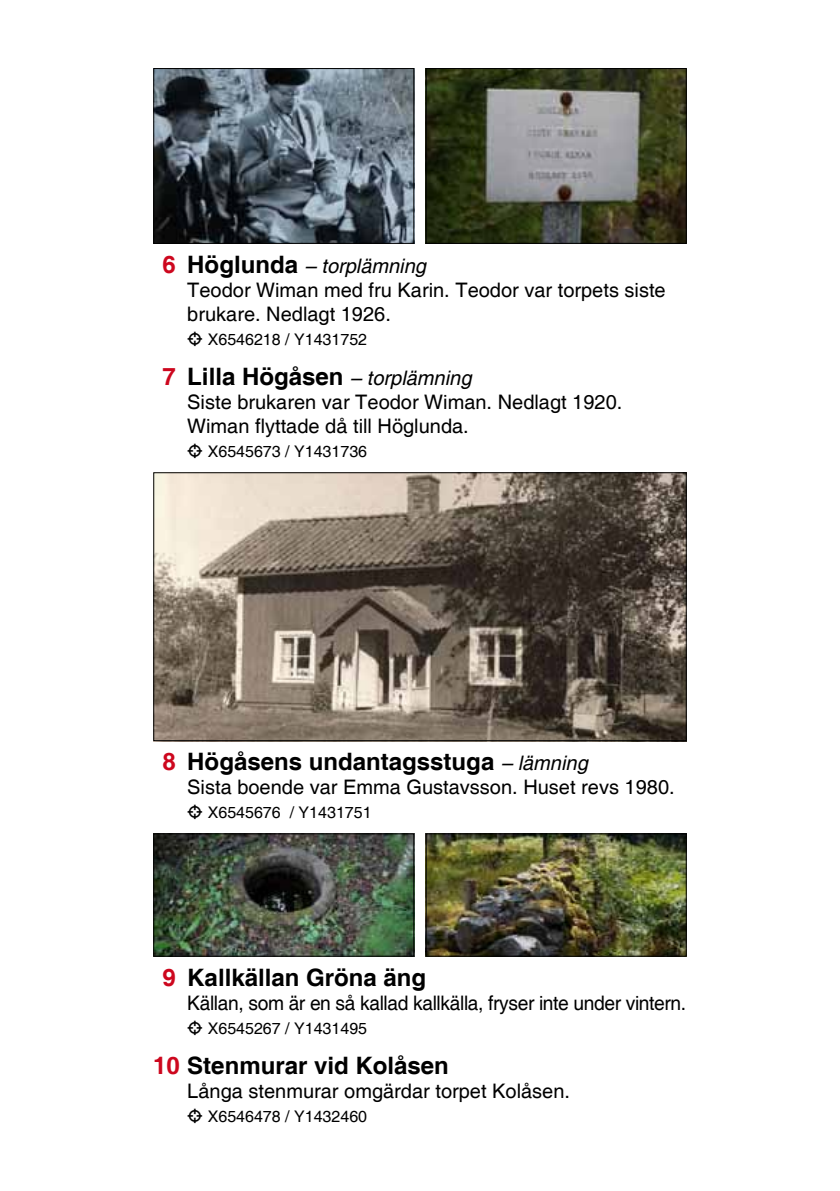
<style>
.page{position:relative;width:840px;height:1191px;background:#fff}
.page>*{position:absolute;margin:0;border:0;box-sizing:border-box;transform-origin:0 0}
.t1{font:700 24px "Helvetica";color:#000}
.t2{font:20px/24px "Helvetica";color:#000}
.t3{font:20px "Helvetica";letter-spacing:-.02em;color:#000;scale:.96 1}
.t4{font:16px "Helvetica";color:#000}
.s1{font-weight:700;font-size:24px;color:#cd071e}
.s2{font-weight:700;font-size:24px}
.s3{font-style:italic}
.s4{color:#cd071e}
.s5{font-weight:400;font-style:italic;font-size:20px}
</style>
<div class="page">
<img style="left:155px;top:70px;width:257px;height:172px">
<div style="left:153px;top:68px;width:261px;height:176px;border:1px solid #000"></div>
<img style="left:427px;top:70px;width:257px;height:172px">
<div style="left:425px;top:68px;width:261px;height:176px;border:1px solid #000"></div>
<img style="left:155px;top:474px;width:529px;height:265px">
<div style="left:153px;top:472px;width:533px;height:269px;border:1px solid #000"></div>
<img style="left:155px;top:835px;width:257px;height:119px">
<div style="left:153px;top:833px;width:261px;height:123px;border:1px solid #000"></div>
<img style="left:427px;top:835px;width:257px;height:119px">
<div style="left:425px;top:833px;width:261px;height:123px;border:1px solid #000"></div>
<p class="t2" style="left:187px;top:254px;width:479px;text-indent:-25px"><span class="s1">6</span> <span class="s2">Höglunda</span> <span class="s3">– torplämning<br></span>Teodor Wiman med fru Karin. Teodor var torpets siste brukare. Nedlagt 1926.</p>
<p class="t4" style="left:208px;top:330px;width:161px">X6546218 / Y1431752</p>
<p class="t1" style="left:162px;top:362px;width:310px"><span class="s4">7</span> Lilla Högåsen <span class="s5">– torplämning</span></p>
<p class="t2" style="left:187px;top:390px;width:436px">Siste brukaren var Teodor Wiman. Nedlagt 1920.<br>Wiman flyttade då till Höglunda.</p>
<p class="t4" style="left:208px;top:442px;width:161px">X6545673 / Y1431736</p>
<p class="t1" style="left:162px;top:747px;width:426px"><span class="s4">8</span> Högåsens undantagsstuga <span class="s5">– lämning</span></p>
<p class="t2" style="left:187px;top:775px;width:488px">Sista boende var Emma Gustavsson. Huset revs 1980.</p>
<p class="t4" style="left:208px;top:803px;width:165px">X6545676 / Y1431751</p>
<p class="t1" style="left:162px;top:962px;width:265px"><span class="s4">9</span> Kallkällan Gröna äng</p>
<p class="t3" style="left:187px;top:991px;width:521px">Källan, som är en så kallad kallkälla, fryser inte under vintern.</p>
<p class="t4" style="left:208px;top:1018px;width:161px">X6545267 / Y1431495</p>
<p class="t1" style="left:153px;top:1050px;width:297px"><span class="s4">10</span> Stenmurar vid Kolåsen</p>
<p class="t2" style="left:187px;top:1079px;width:384px">Långa stenmurar omgärdar torpet Kolåsen.</p>
<p class="t4" style="left:208px;top:1106px;width:161px">X6546478 / Y1432460</p>
</div>
